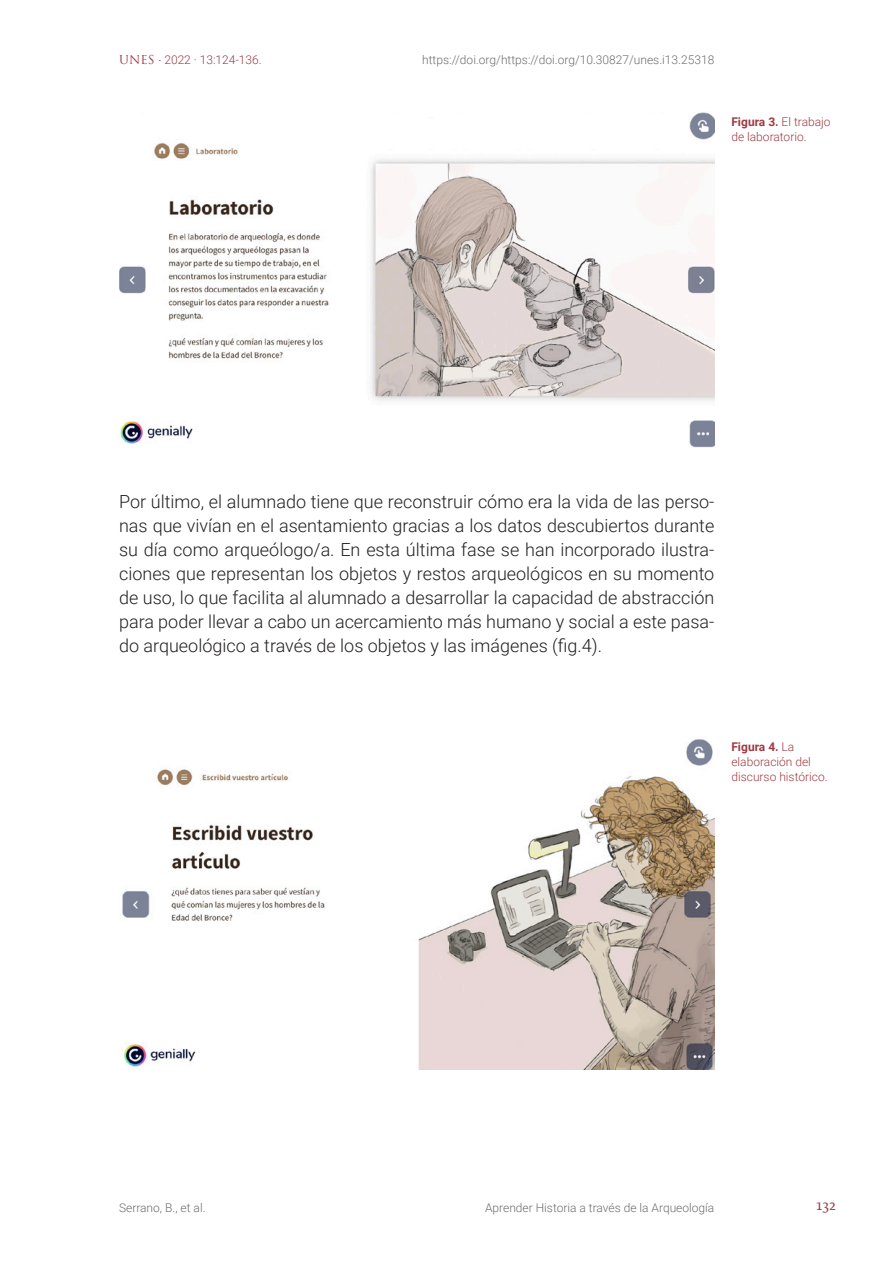
<style>
.page{position:relative;width:893px;height:1263px;background:#fff}
.page>*{position:absolute;margin:0;border:0;box-sizing:border-box;transform-origin:0 0}
.t1{font:300 18px/24px "Roboto";color:#231f20;text-align:justify}
.t2{font:13.5px "Fedra Serif B Pro";color:#9e3b44}
.t3{font:300 12px "Roboto";color:#6c6d70}
.sps_figur_titulo{font:300 12px/15px "Roboto";color:#9e3b44}
.s1{font-family:"Trajan Pro";font-weight:400}
.s2{font-weight:700}
</style>
<div class="page">
<img style="left:119px;top:112px;width:596px;height:335px">
<img style="left:122px;top:739px;width:592px;height:330px">
<p class="sps_figur_titulo" style="left:119px;top:52px;width:144px"><span class="s1">UNES ·</span> 2022 · 13:124-136.</p>
<p class="t3" style="left:422px;top:51px;width:294px">https://doi.org/https://doi.org/10.30827/unes.i13.25318</p>
<p class="sps_figur_titulo" style="left:731px;top:113px;width:101px"><span class="s2">Figura 3.</span> El trabajo de laboratorio.</p>
<p class="t1" style="left:119px;top:489px;width:597px">Por último, el alumnado tiene que reconstruir cómo era la vida de las perso&shy;nas que vivían en el asentamiento gracias a los datos descubiertos durante su día como arqueólogo/a. En esta última fase se han incorporado ilustra&shy;ciones que representan los objetos y restos arqueológicos en su momento de uso, lo que facilita al alumnado a desarrollar la capacidad de abstracción para poder llevar a cabo un acercamiento más humano y social a este pasa&shy;do arqueológico a través de los objetos y las imágenes (fig.4).</p>
<p class="sps_figur_titulo" style="left:731px;top:739px;width:98px"><span class="s2">Figura 4.</span> La elaboración del discurso histórico.</p>
<p class="t3" style="left:119px;top:1200px;width:88px">Serrano, B., et al.</p>
<p class="t3" style="left:485px;top:1200px;width:231px">Aprender Historia a través de la Arqueología</p>
<p class="t2" style="left:816px;top:1196px;width:21px">132</p>
</div>
